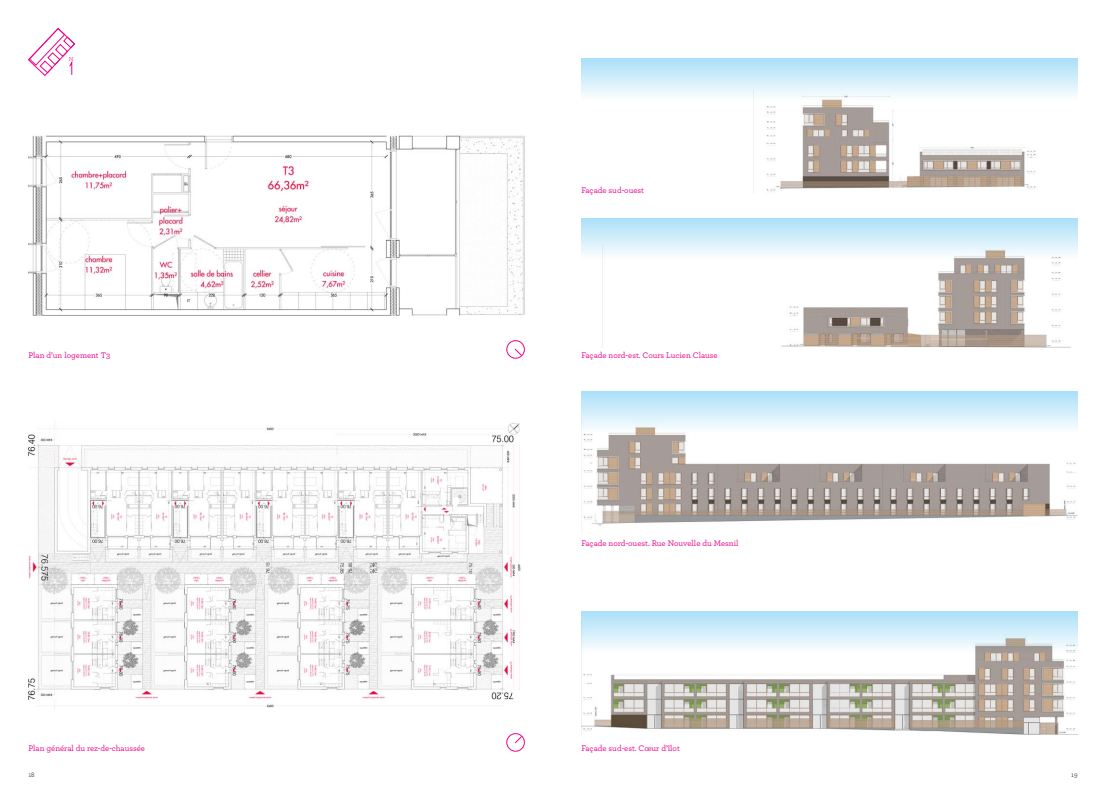
<style>
.page{position:relative;width:1106px;height:794px;background:#fff}
.page>*{position:absolute;margin:0;border:0;box-sizing:border-box;transform-origin:0 0}
.t1{font:500 8.5px "Archer Pro";color:#ed028c}
.t2{font:7px "Archer Pro";color:#231f20}
.t3{font:6px "Archer Pro";color:#ed028c}
</style>
<div class="page">
<img style="left:28px;top:135px;width:497px;height:181px">
<img style="left:581px;top:432px;width:496px;height:94px">
<img style="left:581px;top:652px;width:494px;height:82px">
<img style="left:766px;top:100px;width:270px;height:92px">
<img style="left:602px;top:259px;width:469px;height:88px">
<img style="left:28px;top:421px;width:493px;height:288px">
<svg style="left:28px;top:28px;width:47px;height:48px"></svg>
<div style="left:506px;top:733px;width:18px;height:18px;border:1px solid #ed028c;border-radius:50%"></div>
<svg style="left:515px;top:735px;width:8px;height:9px"></svg>
<div style="left:506px;top:340px;width:18px;height:18px;border:1px solid #ed028c;border-radius:50%"></div>
<svg style="left:513px;top:347px;width:10px;height:10px"></svg>
<div style="left:581px;top:59px;width:496px;height:41px;background:linear-gradient(to bottom,#aae0f8,#fcfefe)"></div>
<div style="left:581px;top:218px;width:496px;height:41px;background:linear-gradient(to bottom,#abe1fa,#fafbfb)"></div>
<div style="left:581px;top:391px;width:496px;height:41px;background:linear-gradient(to bottom,#aae0f9,#fafcfc)"></div>
<svg style="left:581px;top:611px;width:496px;height:41px;background:#cfebf7"></svg>
<p class="t3" style="left:69px;top:55px;width:6px">N</p>
<p class="t1" style="left:28px;top:349px;width:83px">Plan d’un logement T3</p>
<p class="t1" style="left:28px;top:742px;width:118px">Plan général du rez-de-chaussée</p>
<p class="t1" style="left:581px;top:184px;width:64px">Façade sud-ouest</p>
<p class="t1" style="left:581px;top:349px;width:138px">Façade nord-est. Cours Lucien Clause</p>
<p class="t1" style="left:581px;top:536px;width:159px">Façade nord-ouest. Rue Nouvelle du Mesnil</p>
<p class="t1" style="left:581px;top:742px;width:100px">Façade sud-est. Cœur d’îlot</p>
<p class="t2" style="left:28px;top:769px;width:8px">18</p>
<p class="t2" style="left:1071px;top:769px;width:8px">19</p>
</div>
